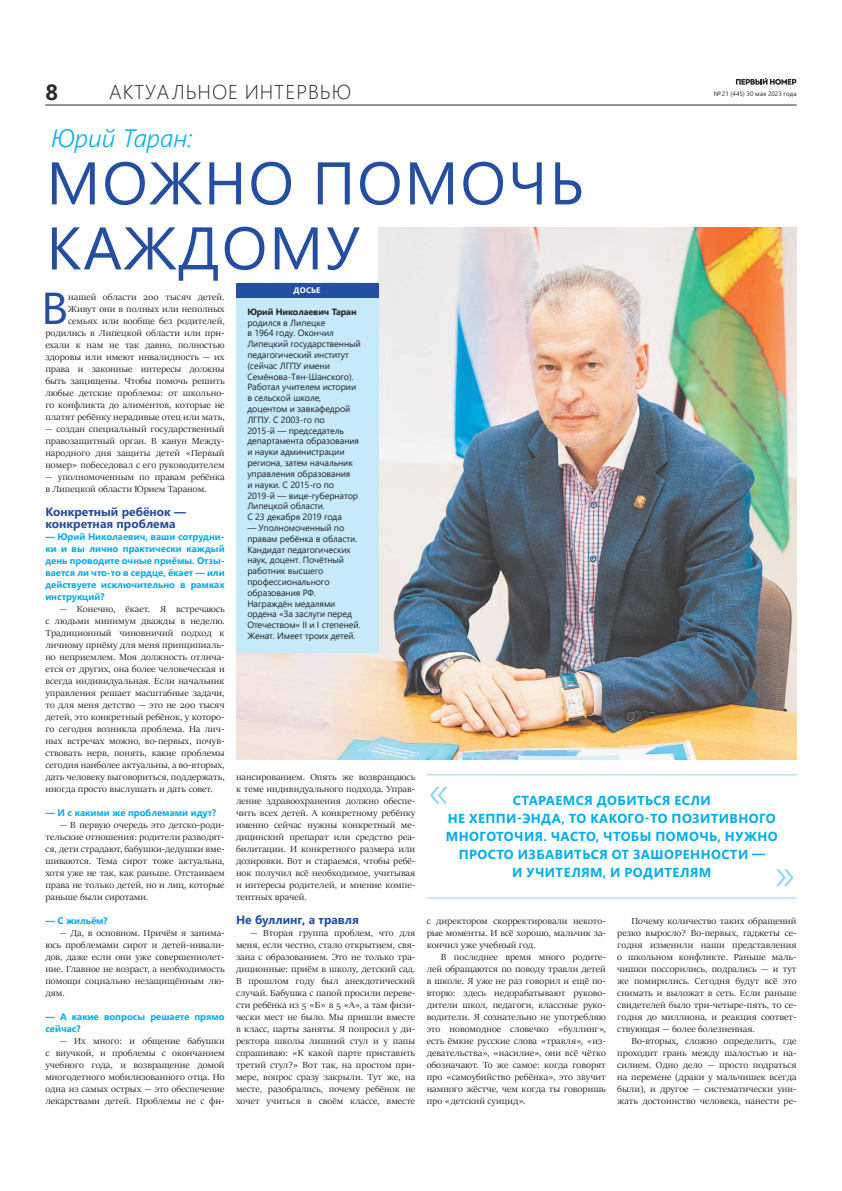
<style>
.page{position:relative;width:842px;height:1191px;background:#fff}
.page>*{position:absolute;margin:0;border:0;box-sizing:border-box;transform-origin:0 0}
.t1{font:60px/65px "Segoe UI";letter-spacing:.035em;color:#244ea1}
.t2{font:300 50px "Segoe UI";color:#8dd7f7}
.t3{font:44.5px "Segoe UI";color:#244ea1;scale:1.07 1}
.t4{font:italic 300 25px "Segoe UI";color:#00aeef}
.t5{font:700 22px "Segoe UI";color:#2b292a}
.t6{font:300 20px "Segoe UI";letter-spacing:.045em;color:#2b292a}
.t7{font:700 13px/18px "Segoe UI";letter-spacing:.035em;color:#00aeef;text-align:center}
.t8{font:700 12px/12px "Segoe UI";color:#244ea1}
.t9{font:9.9px/12px "Sitka Banner";color:#2b292a;text-align:justify;scale:1.07 1}
.t10{font:700 9.5px/12px "Segoe UI";color:#00aeef;text-align:justify}
.t11{font:9px/10.8px "Segoe UI";letter-spacing:-.01em;color:#231f20}
.t12{font:700 9px "Segoe UI";letter-spacing:-.01em;color:#231f20}
.t13{font:700 8px "Segoe UI";letter-spacing:.01em;color:#fff}
.t14{font:6.4px "Segoe UI";color:#2b292a}
</style>
<div class="page">
<hr style="left:45px;top:104px;width:752px;height:1px;background:#2b292a">
<svg style="left:736px;top:78px;width:60px;height:7px"></svg>
<img style="left:236px;top:227px;width:561px;height:533px">
<hr style="left:427px;top:774px;width:369px;height:1px;background:#8dd7f7">
<hr style="left:427px;top:897px;width:369px;height:1px;background:#8dd7f7">
<div style="left:236px;top:297px;width:142px;height:355px;background:#c6eafa"></div>
<div style="left:236px;top:283px;width:142px;height:14px;background:#244ea1"></div>
<div style="left:35px;top:219px;width:342px;height:63px;background:#fff"></div>
<h3 class="t5" style="left:45px;top:71px;width:14px">8</h3>
<h3 class="t6" style="left:109px;top:73px;width:244px">АКТУАЛЬНОЕ ИНТЕРВЬЮ</h3>
<p class="t14" style="left:714px;top:88px;width:84px">№ 21 (445) 30 мая 2023 года</p>
<h3 class="t4" style="left:51px;top:115px;width:143px">Юрий Таран:</h3>
<h1 class="t1" style="left:46px;top:145px;width:539px">МОЖНО ПОМОЧЬ<br>КАЖДОМУ</h1>
<h3 class="t3" style="left:41px;top:266px;width:27px">В</h3>
<p class="t9" style="left:45px;top:291px;width:169px;text-align:right">нашей области 200 тысяч детей.<br>Живут они в полных или неполных семьях или вообще без родителей, родились в Липецкой области или при&shy;ехали к нам не так давно, полностью здоровы или имеют инвалидность — их права и законные интересы должны быть защищены. Чтобы помочь решить любые детские проблемы: от школьно&shy;го конфликта до алиментов, которые не платят ребёнку нерадивые отец или мать,</p>
<p class="t9" style="left:45px;top:423px;width:169px">— создан специальный государственный правозащитный орган. В канун Между&shy;народного дня защиты детей «Первый номер» побеседовал с его руководителем</p>
<p class="t9" style="left:45px;top:471px;width:169px">— уполномоченным по правам ребёнка в Липецкой области Юрием Тараном.</p>
<p class="t8" style="left:45px;top:505px;width:142px">Конкретный ребёнок — конкретная проблема</p>
<p class="t10" style="left:45px;top:530px;width:181px">— Юрий Николаевич, ваши сотрудни&shy;ки и вы лично практически каждый день проводите очные приёмы. Отзы&shy;вается ли что-то в сердце, ёкает — или действуете исключительно в рамках инструкций?</p>
<p class="t9" style="left:45px;top:603px;width:169px;text-indent:14px">— Конечно, ёкает. Я встречаюсь с людьми минимум дважды в неделю.<br>Традиционный чиновничий подход к личному приёму для меня принципиаль&shy;но неприемлем. Моя должность отлича&shy;ется от других, она более человеческая и всегда индивидуальная. Если начальник управления решает масштабные задачи, то для меня детство — это не 200 тысяч детей, это конкретный ребёнок, у которо&shy;го сегодня возникла проблема. На лич&shy;ных встречах можно, во-первых, почув&shy;ствовать нерв, понять, какие проблемы сегодня наиболее актуальны, а во-вторых, дать человеку выговориться, поддержать, иногда просто выслушать и дать совет.</p>
<p class="t10" style="left:45px;top:806px;width:172px">— И с какими же проблемами идут?</p>
<p class="t9" style="left:45px;top:819px;width:169px;text-indent:14px">— В первую очередь это детско-роди&shy;тельские отношения: родители разводят&shy;ся, дети страдают, бабушки-дедушки вме&shy;шиваются. Тема сирот тоже актуальна, хотя уже не так, как раньше. Отстаиваем права не только детей, но и лиц, которые раньше были сиротами.</p>
<p class="t10" style="left:45px;top:914px;width:64px">— С жильём?</p>
<p class="t9" style="left:45px;top:927px;width:169px;text-indent:14px">— Да, в основном. Причём я занима&shy;юсь проблемами сирот и детей-инвали&shy;дов, даже если они уже совершеннолет&shy;ние. Главное не возраст, а необходимость помощи социально незащищённым лю&shy;дям.</p>
<p class="t10" style="left:45px;top:1010px;width:181px">— А какие вопросы решаете прямо сейчас?</p>
<p class="t9" style="left:45px;top:1035px;width:169px;text-indent:14px">— Их много: и общение бабушки с внучкой, и проблемы с окончанием учебного года, и возвращение домой многодетного мобилизованного отца. Но одна из самых острых — это обеспечение лекарствами детей. Проблемы не с фи-</p>
<p class="t13" style="left:294px;top:282px;width:28px">ДОСЬЕ</p>
<p class="t12" style="left:247px;top:303px;width:111px">Юрий Николаевич Таран</p>
<p class="t11" style="left:247px;top:316px;width:115px">родился в Липецке<br>в 1964 году. Окончил<br>Липецкий государственный педагогический институт (сейчас ЛГПУ имени<br>Семёнова-Тян-Шанского).<br>Работал учителем истории в сельской школе, доцентом и завкафедрой<br>ЛГПУ. С 2003-го по<br>2015-й — председатель департамента образования и науки администрации региона, затем начальник управления образования<br>и науки. С 2015-го по<br>2019-й — вице-губернатор<br>Липецкой области.<br>С 23 декабря 2019 года</p>
<p class="t11" style="left:247px;top:521px;width:115px">— Уполномоченный по правам ребёнка в области.<br>Кандидат педагогических наук, доцент. Почётный работник высшего профессионального образования РФ.<br>Награждён медалями ордена «За заслуги перед<br>Отечеством» II и I степеней.<br>Женат. Имеет троих детей.</p>
<p class="t9" style="left:236px;top:771px;width:169px">нансированием. Опять же возвращаюсь к теме индивидуального подхода. Управ&shy;ление здравоохранения должно обеспе&shy;чить всех детей. А конкретному ребёнку именно сейчас нужны конкретный ме&shy;дицинский препарат или средство реа&shy;билитации. И конкретного размера или дозировки. Вот и стараемся, чтобы ребё&shy;нок получил всё необходимое, учитывая и интересы родителей, и мнение компе&shy;тентных врачей.</p>
<p class="t8" style="left:236px;top:913px;width:124px">Не буллинг, а травля</p>
<p class="t9" style="left:236px;top:927px;width:169px;text-indent:14px">— Вторая группа проблем, что для меня, если честно, стало открытием, свя&shy;зана с образованием. Это не только тра&shy;диционные: приём в школу, детский сад.<br>В прошлом году был анекдотический случай. Бабушка с папой просили переве&shy;сти ребёнка из 5 «Б» в 5 «А», а там физи&shy;чески мест не было. Мы пришли вместе в класс, парты заняты. Я попросил у ди&shy;ректора школы лишний стул и у папы спрашиваю: «К какой парте приставить третий стул?» Вот так, на простом при&shy;мере, вопрос сразу закрыли. Тут же, на месте, разобрались, почему ребёнок не хочет учиться в своём классе, вместе</p>
<p class="t9" style="left:427px;top:915px;width:169px">с директором скорректировали некото&shy;рые моменты. И всё хорошо, мальчик за&shy;кончил уже учебный год.</p>
<h2 class="t2" style="left:427px;top:743px;width:25px">«</h2>
<h3 class="t7" style="left:446px;top:790px;width:333px">СТАРАЕМСЯ ДОБИТЬСЯ ЕСЛИ<br>НЕ ХЕППИ-ЭНДА, ТО КАКОГО-ТО ПОЗИТИВНОГО МНОГОТОЧИЯ. ЧАСТО, ЧТОБЫ ПОМОЧЬ, НУЖНО ПРОСТО ИЗБАВИТЬСЯ ОТ ЗАШОРЕННОСТИ —<br>И УЧИТЕЛЯМ, И РОДИТЕЛЯМ</h3>
<h2 class="t2" style="left:796px;top:929px;width:25px;rotate:-180deg">«</h2>
<p class="t9" style="left:617px;top:915px;width:169px;text-indent:14px">Почему количество таких обращений резко выросло? Во-первых, гаджеты се&shy;годня изменили наши представления о школьном конфликте. Раньше маль&shy;чишки поссорились, подрались — и тут же помирились. Сегодня будут всё это снимать и выложат в сеть. Если раньше свидетелей было три-четыре-пять, то се&shy;годня до миллиона, и реакция соответ&shy;ствующая — более болезненная.</p>
<p class="t9" style="left:617px;top:1035px;width:169px;text-indent:14px">Во-вторых, сложно определить, где проходит грань между шалостью и на&shy;силием. Одно дело — просто подраться на перемене (драки у мальчишек всегда были), и другое — систематически уни&shy;жать достоинство человека, нанести ре-</p>
<p class="t9" style="left:427px;top:951px;width:169px;text-indent:14px">В последнее время много родите&shy;лей обращаются по поводу травли детей в школе. Я уже не раз говорил и ещё по&shy;вторю: здесь недорабатывают руково&shy;дители школ, педагоги, классные руко&shy;водители. Я сознательно не употребляю это новомодное словечко «буллинг», есть ёмкие русские слова «травля», «из&shy;девательства», «насилие», они всё чётко обозначают. То же самое: когда говорят про «самоубийство ребёнка», это звучит намного жёстче, чем когда ты говоришь про «детский суицид».</p>
</div>
